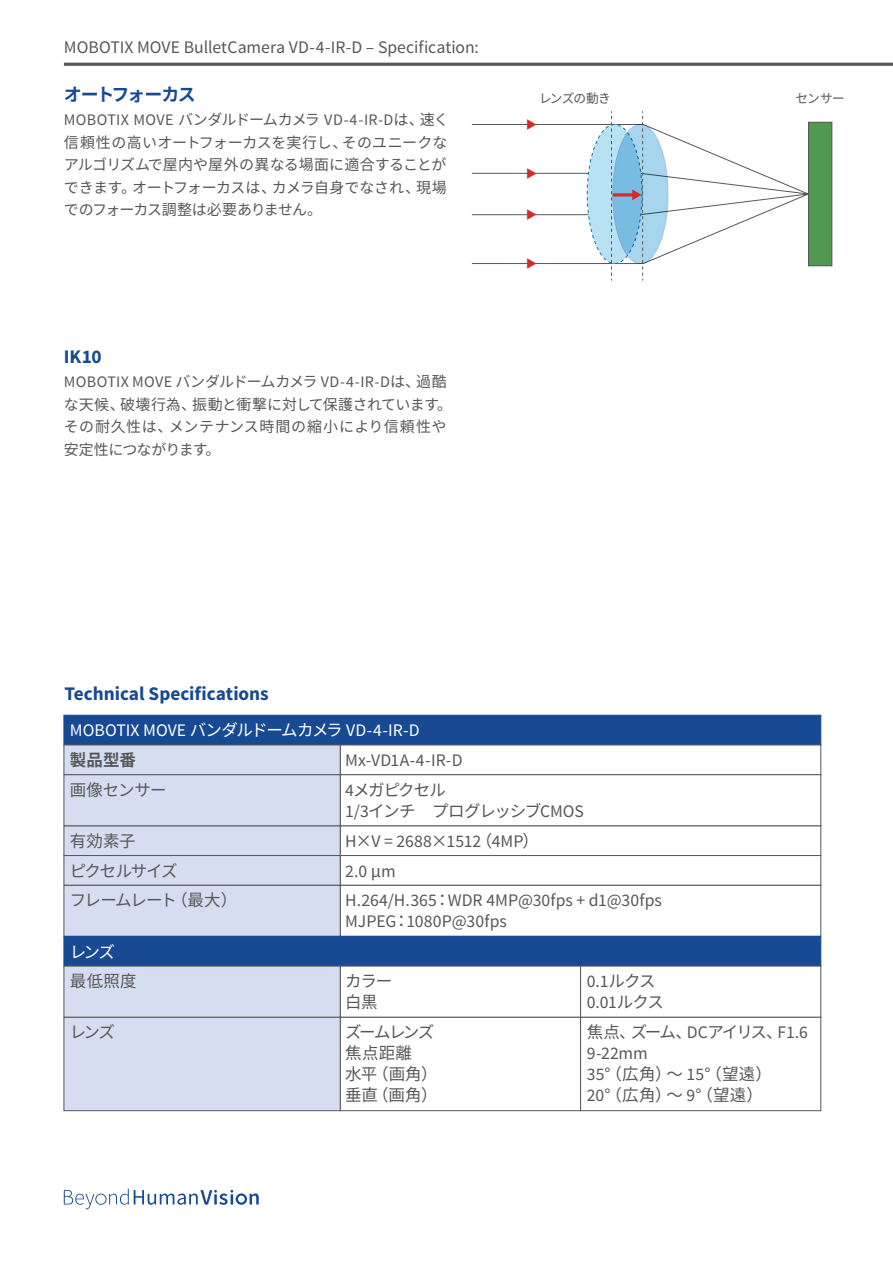
<style>
.page{position:relative;width:893px;height:1263px;background:#fff}
.page>*{position:absolute;margin:0;border:0;box-sizing:border-box;transform-origin:0 0}
.t1{font:700 19.2px "Source Sans Pro";color:#184a93}
.t2{font:700 18px "Noto Sans CJ Kjp";letter-spacing:-.075em;color:#184a93}
.t3{font:17.7px/21px "Source Sans Pro";color:#57585a}
.t4{font:17.7px "Source Sans Pro";color:#fff}
.t5{font:16.5px/21px "Noto Sans CJ Kjp";letter-spacing:-.055em;color:#57585a}
.t6{font:16.5px/21px "Noto Sans CJ Kjp";letter-spacing:-.035em;color:#57585a}
.t7{font:16.5px "Noto Sans CJ Kjp";letter-spacing:-.12em;color:#57585a}
.t8{font:16.5px "Noto Sans CJ Kjp";letter-spacing:-.085em;color:#57585a}
.t9{font:700 16.5px "Noto Sans CJ Kjp";color:#57585a}
.t10{font:16.5px "Noto Sans CJ Kjp";color:#fff}
.t11{font:16.05px "Source Sans Pro";letter-spacing:.02em;color:#57585a}
.t12{font:15px/22.5px "Noto Sans CJ Kjp";letter-spacing:-.02em;color:#57585a;text-align:justify}
.t13{font:12.75px "Noto Sans CJ Kjp";letter-spacing:-.055em;color:#57585a}
.s1{font-family:"Noto Sans CJ Kjp";font-size:15px}
.s2{font-family:"Noto Sans CJ Kjp";font-size:16.5px}
.s3{font-family:"Source Sans Pro";font-size:17.7px}
</style>
<div class="page">
<div style="left:808px;top:122px;width:24px;height:144px;background:#529851"></div>
<div style="left:808px;top:122px;width:24px;height:144px;border:1px solid #57585a"></div>
<div style="left:64px;top:715px;width:757px;height:30px;background:#184a93;border:1px solid #184a93"></div>
<div style="left:64px;top:745px;width:276px;height:30px;background:#d6ddf0"></div>
<div style="left:64px;top:825px;width:276px;height:31px;background:#d6ddf0"></div>
<div style="left:64px;top:774px;width:276px;height:52px;background:#d6ddf0;border:1px solid #57585a"></div>
<div style="left:64px;top:855px;width:276px;height:30px;background:#d6ddf0;border:1px solid #57585a"></div>
<div style="left:64px;top:885px;width:276px;height:51px;background:#d6ddf0;border:1px solid #57585a"></div>
<div style="left:340px;top:774px;width:481px;height:52px;background:#fff;border:1px solid #57585a"></div>
<div style="left:340px;top:855px;width:481px;height:30px;background:#fff;border:1px solid #57585a"></div>
<div style="left:340px;top:885px;width:481px;height:51px;background:#fff;border:1px solid #57585a"></div>
<div style="left:64px;top:936px;width:757px;height:30px;background:#184a93;border:1px solid #184a93"></div>
<div style="left:64px;top:1017px;width:276px;height:94px;background:#d6ddf0;border:1px solid #57585a"></div>
<div style="left:64px;top:966px;width:276px;height:51px;background:#d6ddf0;border:1px solid #57585a"></div>
<div style="left:340px;top:1017px;width:241px;height:94px;background:#fff;border:1px solid #57585a"></div>
<div style="left:580px;top:1017px;width:241px;height:94px;background:#fff;border:1px solid #57585a"></div>
<svg style="left:64px;top:1189px;width:195px;height:20px"></svg>
<hr style="left:64px;top:63px;width:829px;height:3px;background:#57585a">
<svg style="left:471px;top:111px;width:341px;height:169px"></svg>
<p class="t3" style="left:64px;top:37px;width:417px">MOBOTIX MOVE BulletCamera VD-4-IR-D – Specification:</p>
<p class="t2" style="left:64px;top:85px;width:134px">オートフォーカス</p>
<p class="t11" style="left:64px;top:110px;width:386px">MOBOTIX MOVE <span class="s1">バンダルドームカメラ</span> VD-4-IR-D<span class="s1">は、速く</span></p>
<p class="t12" style="left:64px;top:131px;width:385px">信頼性の高いオートフォーカスを実行し、そのユニークなアルゴリズムで屋内や屋外の異なる場面に適合することができます。オートフォーカスは、カメラ自身でなされ、現場でのフォーカス調整は必要ありません。</p>
<p class="t1" style="left:64px;top:345px;width:39px">IK10</p>
<p class="t11" style="left:64px;top:372px;width:384px">MOBOTIX MOVE <span class="s1">バンダルドームカメラ</span> VD-4-IR-D<span class="s1">は、過酷</span></p>
<p class="t12" style="left:64px;top:393px;width:390px;text-align:left">な天候、破壊行為、振動と衝撃に対して保護されています。その耐久性は、メンテナンス時間の縮小により信頼性や安定性につながります。</p>
<p class="t13" style="left:539px;top:91px;width:73px">レンズの動き</p>
<p class="t13" style="left:795px;top:91px;width:51px">センサー</p>
<p class="t1" style="left:64px;top:681px;width:206px">Technical Specifications</p>
<p class="t4" style="left:70px;top:719px;width:351px">MOBOTIX MOVE <span class="s2">バンダルドームカメラ</span> VD-4-IR-D</p>
<p class="t9" style="left:70px;top:750px;width:67px">製品型番</p>
<p class="t3" style="left:345px;top:750px;width:119px">Mx-VD1A-4-IR-D</p>
<p class="t5" style="left:70px;top:780px;width:98px">画像センサー</p>
<p class="t5" style="left:70px;top:831px;width:67px">有効素子</p>
<p class="t5" style="left:345px;top:780px;width:240px"><span class="s3">4</span>メガピクセル<br><span class="s3">1/3</span>インチ　プログレッシブ<span class="s3">CMOS</span></p>
<p class="t3" style="left:345px;top:831px;width:195px">H<span class="s2">×</span>V = 2688<span class="s2">×</span>1512<span class="s2">（</span>4MP<span class="s2">）</span></p>
<p class="t5" style="left:70px;top:860px;width:109px">ピクセルサイズ</p>
<p class="t3" style="left:345px;top:860px;width:52px">2.0 <span class="s2">μ</span>m</p>
<p class="t8" style="left:70px;top:890px;width:169px">フレームレート（最大）</p>
<p class="t3" style="left:345px;top:890px;width:318px">H.264/H.365<span class="s2">：</span>WDR 4MP@30fps + d1@30fps<br>MJPEG<span class="s2">：</span>1080P@30fps</p>
<p class="t10" style="left:70px;top:942px;width:47px">レンズ</p>
<p class="t5" style="left:70px;top:971px;width:68px">最低照度</p>
<p class="t5" style="left:345px;top:971px;width:49px">カラー白黒</p>
<p class="t3" style="left:587px;top:971px;width:79px">0.1<span class="s2">ルクス<br></span>0.01<span class="s2">ルクス</span></p>
<p class="t5" style="left:70px;top:1022px;width:47px">レンズ</p>
<p class="t6" style="left:345px;top:1022px;width:94px">ズームレンズ焦点距離<br>水平（画角）垂直（画角）</p>
<p class="t7" style="left:587px;top:1023px;width:223px">焦点、ズーム、<span class="s3">DC</span>アイリス、<span class="s3">F1.6</span></p>
<p class="t3" style="left:587px;top:1043px;width:63px">9-22mm</p>
<p class="t5" style="left:587px;top:1064px;width:187px"><span class="s3">35</span>°（広角）～ <span class="s3">15</span>°（望遠）<br><span class="s3">20</span>°（広角）～ <span class="s3">9</span>°（望遠）</p>
</div>
